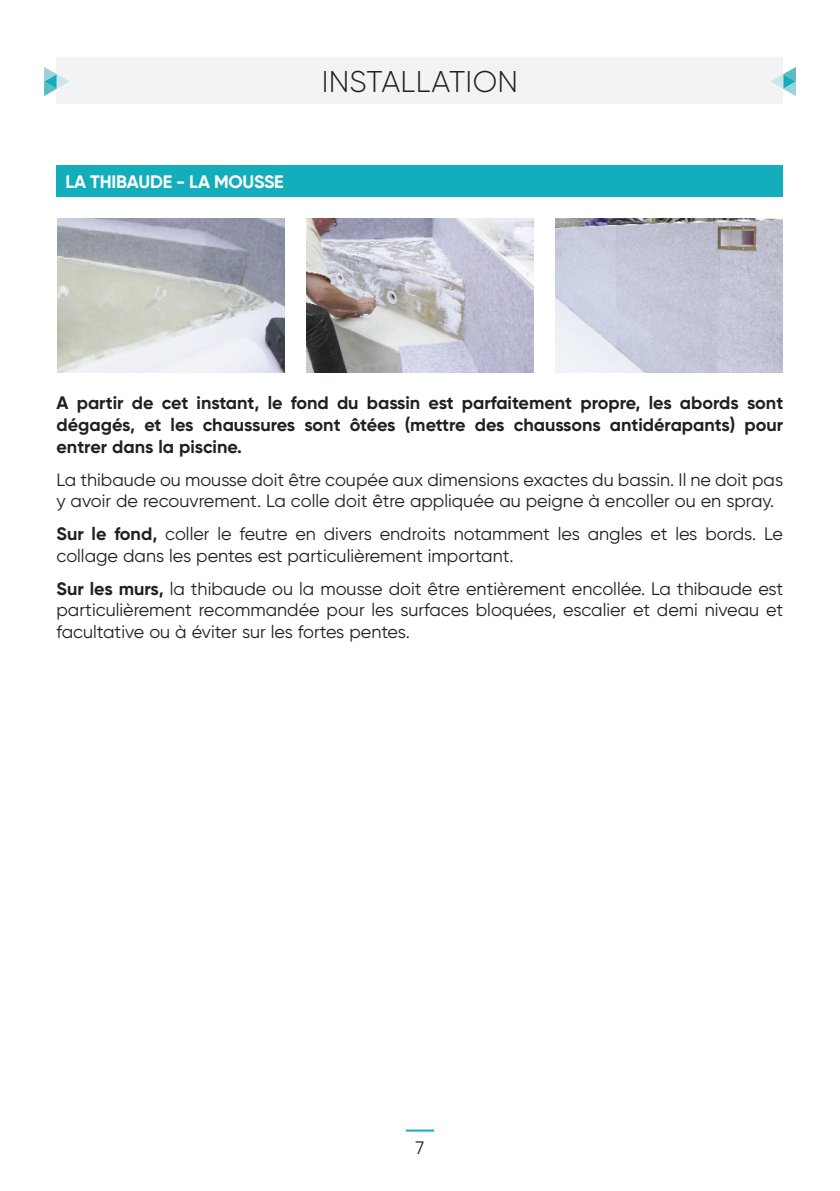
<style>
.page{position:relative;width:840px;height:1191px;background:#fff}
.page>*{position:absolute;margin:0;border:0;box-sizing:border-box;transform-origin:0 0}
.Nom_chap{font:300 30px "Gilroy";letter-spacing:.01em;color:#231f20}
.PAGE_U2{font:18px/21.6px "Gilroy";color:#231f20}
.t1{font:700 18px/21.6px "Gilroy";color:#231f20;text-align:justify}
.t2{font:700 18px "Gilroy";letter-spacing:-.01em;color:#fff}
.s1{font-weight:700}
</style>
<div class="page">
<div style="left:57px;top:57px;width:725px;height:46px;background:#f2f3f4"></div>
<svg style="left:44px;top:67px;width:25px;height:29px"></svg>
<svg style="left:771px;top:67px;width:24px;height:29px"></svg>
<hr style="left:405px;top:1129px;width:29px;height:2px;background:#13aebc">
<img style="left:57px;top:219px;width:228px;height:153px">
<img style="left:306px;top:219px;width:227px;height:153px">
<img style="left:555px;top:219px;width:227px;height:153px">
<div style="left:57px;top:165px;width:725px;height:32px;background:#13aebc"></div>
<p class="t2" style="left:65px;top:171px;width:220px">LA THIBAUDE - LA MOUSSE</p>
<p class="Nom_chap" style="left:321px;top:63px;width:198px">INSTALLATION</p>
<p class="t1" style="left:56px;top:392px;width:727px">A partir de cet instant, le fond du bassin est parfaitement propre, les abords sont dégagés, et les chaussures sont ôtées (mettre des chaussons antidérapants) pour entrer dans la piscine.</p>
<p class="PAGE_U2" style="left:56px;top:468px;width:727px">La thibaude ou mousse doit être coupée aux dimensions exactes du bassin. Il ne doit pas y avoir de recouvrement. La colle doit être appliquée au peigne à encoller ou en spray.</p>
<p class="PAGE_U2" style="left:56px;top:523px;width:727px"><span class="s1">Sur le fond,</span> coller le feutre en divers endroits notamment les angles et les bords. Le collage dans les pentes est particulièrement important.</p>
<p class="PAGE_U2" style="left:56px;top:577px;width:727px;text-align:justify"><span class="s1">Sur les murs,</span> la thibaude ou la mousse doit être entièrement encollée. La thibaude est particulièrement recommandée pour les surfaces bloquées, escalier et demi niveau et facultative ou à éviter sur les fortes pentes.</p>
<p class="PAGE_U2" style="left:415px;top:1137px;width:10px">7</p>
</div>
